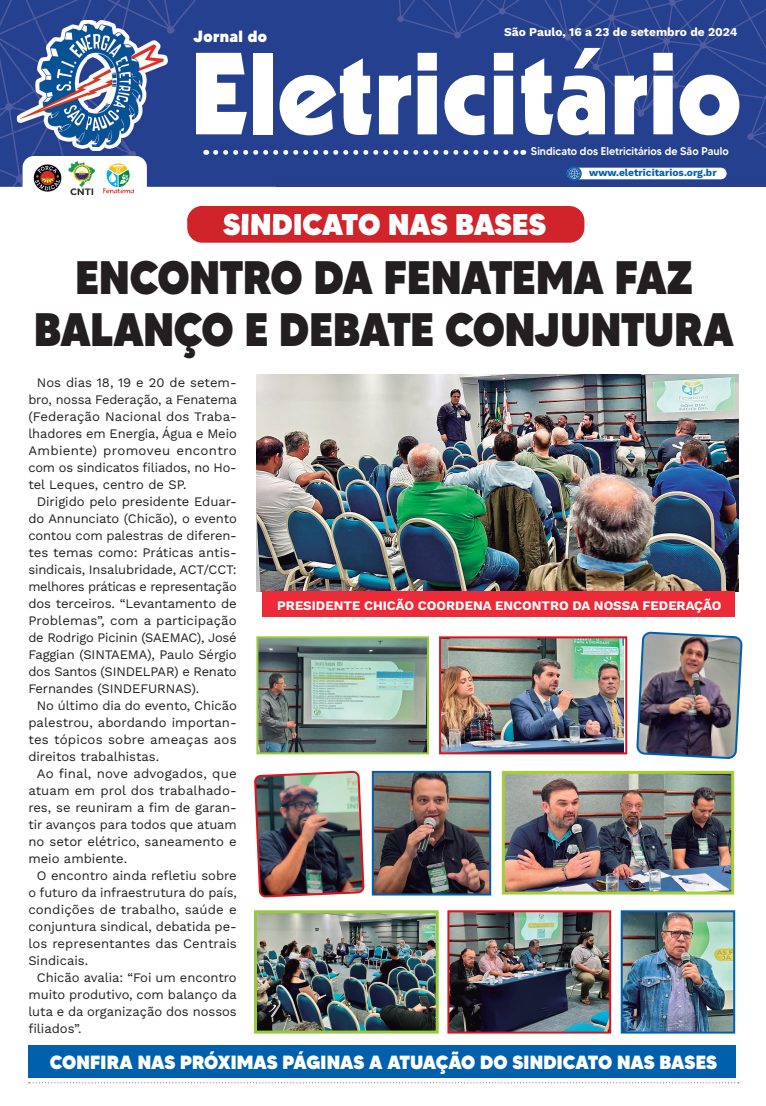
<style>
.page{position:relative;width:766px;height:1106px;background:#fff}
.page>*{position:absolute;margin:0;border:0;box-sizing:border-box;transform-origin:0 0}
.t1{font:114px "Geometric 231 BT Heavy C";letter-spacing:-.01em;color:#fff}
.t2{font:900 46.9px/52px "MADETOMMY";letter-spacing:-.01em;color:#231f20;text-align:center;scale:.87 1}
.t3{font:900 30px "MADETOMMY";color:#fff;scale:.95 1}
.t4{font:900 19.1px "MADETOMMY";color:#fff;scale:.94 1}
.t5{font:900 16.2px "MADETOMMY";letter-spacing:.02em;color:#fff;scale:.95 1}
.t6{font:13px/17px "Work Sans";color:#231f20;text-align:justify}
.t7{font:700 13px "Work Sans";color:#fff}
.t8{font:700 11.9px "Work Sans";color:#fff}
.t9{font:500 11.2px "MADETOMMY";letter-spacing:.005em;color:#fff;scale:.95 1}
.t10{font:700 10.2px "Work Sans";color:#0160ae}
</style>
<div class="page">
<img style="left:442px;top:639px;width:181px;height:112px">
<div style="left:439px;top:636px;width:188px;height:118px;border:2px solid #d7171f"></div>
<div style="left:187px;top:206px;width:397px;height:37px;background:#d1232a;border-radius:15px"></div>
<svg style="left:28px;top:1045px;width:710px;height:38px;background:#2274b7"></svg>
<div style="left:0;top:0;width:765px;height:186px;background:#253f8e"></div>
<img style="left:0;top:0;width:276px;height:187px">
<img style="left:187px;top:206px;width:13px;height:15px">
<img style="left:224px;top:213px;width:52px;height:8px">
<img style="left:121px;top:0;width:644px;height:179px">
<div style="left:566px;top:168px;width:160px;height:11px;background:#fff;border-radius:6px"></div>
<svg style="left:215px;top:150px;width:308px;height:5px"></svg>
<img style="left:17px;top:20px;width:151px;height:131px">
<img style="left:21px;top:23px;width:159px;height:124px">
<div style="left:23px;top:156px;width:124px;height:45px;background:#fff;border-radius:11px"></div>
<img style="left:103px;top:163px;width:31px;height:31px">
<img style="left:33px;top:164px;width:28px;height:28px">
<img style="left:68px;top:161px;width:27px;height:33px">
<svg style="left:566px;top:166px;width:15px;height:15px"></svg>
<div style="left:568px;top:167px;width:12px;height:13px;border:1px solid #0160ae;border-radius:50%"></div>
<img style="left:256px;top:374px;width:482px;height:217px">
<div style="left:262px;top:591px;width:472px;height:26px;background:#ed2a38"></div>
<img style="left:259px;top:639px;width:167px;height:112px">
<div style="left:256px;top:636px;width:173px;height:118px;border:2px solid #97c93c"></div>
<img style="left:505px;top:775px;width:225px;height:115px">
<div style="left:501px;top:771px;width:233px;height:123px;border:3px solid #a6ce39"></div>
<img style="left:258px;top:914px;width:176px;height:115px">
<div style="left:254px;top:910px;width:184px;height:123px;border:3px solid #97c93c"></div>
<img style="left:450px;top:913px;width:158px;height:117px">
<div style="left:447px;top:910px;width:164px;height:123px;border:2px solid #d7171f"></div>
<img style="left:623px;top:913px;width:109px;height:117px">
<div style="left:620px;top:910px;width:115px;height:123px;border:2px solid #0160ae"></div>
<img style="left:636px;top:631px;width:107px;height:128px">
<img style="left:254px;top:771px;width:111px;height:125px">
<img style="left:375px;top:774px;width:113px;height:118px">
<div style="left:372px;top:771px;width:119px;height:124px;border:2px solid #0160ae"></div>
<p class="t8" style="left:504px;top:23px;width:235px">São Paulo, 16 a 23 de setembro de 2024</p>
<p class="t5" style="left:193px;top:26px;width:79px">Jornal do</p>
<h1 class="t1" style="left:189px;top:24px;width:554px">Eletricitário</h1>
<p class="t9" style="left:530px;top:144px;width:210px">Sindicato dos Eletricitários de São Paulo</p>
<h3 class="t3" style="left:223px;top:205px;width:341px">SINDICATO NAS BASES</h3>
<p class="t10" style="left:589px;top:165px;width:129px">www.eletricitarios.org.br</p>
<h2 class="t2" style="left:34px;top:251px;width:805px">ENCONTRO DA FENATEMA FAZ<br>BALANÇO E DEBATE CONJUNTURA</h2>
<p class="t6" style="left:28px;top:373px;width:210px;text-indent:9px">Nos dias 18, 19 e 20 de setem&shy;bro, nossa Federação, a Fenatema (Federação Nacional dos Traba&shy;lhadores em Energia, Água e Meio Ambiente) promoveu encontro com os sindicatos filiados, no Ho&shy;tel Leques, centro de SP.</p>
<p class="t6" style="left:28px;top:492px;width:210px;text-indent:9px">Dirigido pelo presidente Eduar&shy;do Annunciato (Chicão), o evento contou com palestras de diferen&shy;tes temas como: Práticas antis&shy;sindicais, Insalubridade, ACT/CCT: melhores práticas e representação dos terceiros. “Levantamento de Problemas”, com a participação de Rodrigo Picinin (SAEMAC), José Faggian (SINTAEMA), Paulo Sérgio dos Santos (SINDELPAR) e Renato Fernandes (SINDEFURNAS).</p>
<p class="t6" style="left:28px;top:696px;width:210px;text-indent:9px">No último dia do evento, Chicão palestrou, abordando importan&shy;tes tópicos sobre ameaças aos direitos trabalhistas.</p>
<p class="t6" style="left:28px;top:764px;width:210px;text-indent:9px">Ao final, nove advogados, que atuam em prol dos trabalhado&shy;res, se reuniram a fim de garan&shy;tir avanços para todos que atuam no setor elétrico, saneamento e meio ambiente.</p>
<p class="t6" style="left:28px;top:866px;width:210px;text-indent:9px">O encontro ainda refletiu sobre o futuro da infraestrutura do país, condições de trabalho, saúde e conjuntura sindical, debatida pe&shy;los representantes das Centrais Sindicais.</p>
<p class="t6" style="left:28px;top:968px;width:210px;text-indent:9px">Chicão avalia: “Foi um encontro muito produtivo, com balanço da luta e da organização dos nossos filiados”.</p>
<h3 class="t4" style="left:50px;top:1050px;width:711px">CONFIRA NAS PRÓXIMAS PÁGINAS A ATUAÇÃO DO SINDICATO NAS BASES</h3>
<p class="t7" style="left:277px;top:596px;width:445px">PRESIDENTE CHICÃO COORDENA ENCONTRO DA NOSSA FEDERAÇÃO</p>
</div>
